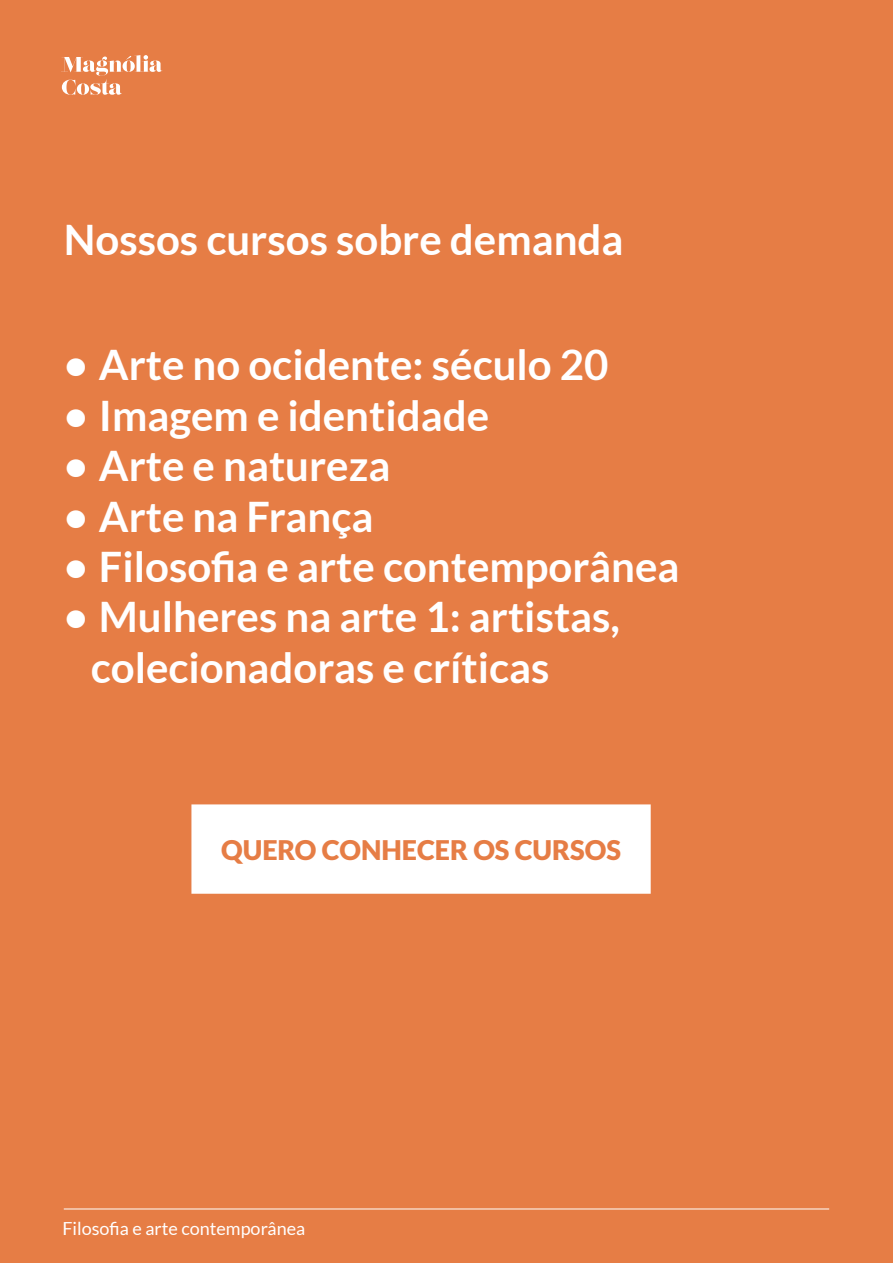
<style>
.page{position:relative;width:893px;height:1263px;background:#e67d45}
.page>*{position:absolute;margin:0;border:0;box-sizing:border-box;transform-origin:0 0}
.titulo{font:700 42px/50.4px "Lato";color:#fff}
.texto{font:900 27px "Lato";color:#e67d45}
.t1{font:18px "Lato";color:#fff}
</style>
<div class="page">
<svg style="left:61px;top:55px;width:102px;height:40px"></svg>
<hr style="left:64px;top:1209px;width:765px;height:1px;background:#fff">
<div style="left:192px;top:805px;width:458px;height:88px;background:#fff"></div>
<div style="left:191px;top:804px;width:460px;height:90px;border:2px solid #fff"></div>
<p class="titulo" style="left:64px;top:214px;width:561px">Nossos cursos sobre demanda</p>
<p class="titulo" style="left:64px;top:339px;width:546px">• Arte no ocidente: século 20</p>
<p class="titulo" style="left:64px;top:390px;width:427px">• Imagem e identidade</p>
<p class="titulo" style="left:64px;top:440px;width:328px">• Arte e natureza</p>
<p class="titulo" style="left:64px;top:490px;width:311px">• Arte na França</p>
<p class="titulo" style="left:64px;top:541px;width:617px">• Filosofia e arte contemporânea</p>
<p class="titulo" style="left:91px;top:591px;width:531px;text-indent:-27px">• Mulheres na arte 1: artistas, colecionadoras e críticas</p>
<p class="texto" style="left:221px;top:834px;width:401px">QUERO CONHECER OS CURSOS</p>
<p class="t1" style="left:62px;top:1218px;width:244px">Filosofia e arte contemporânea</p>
</div>
